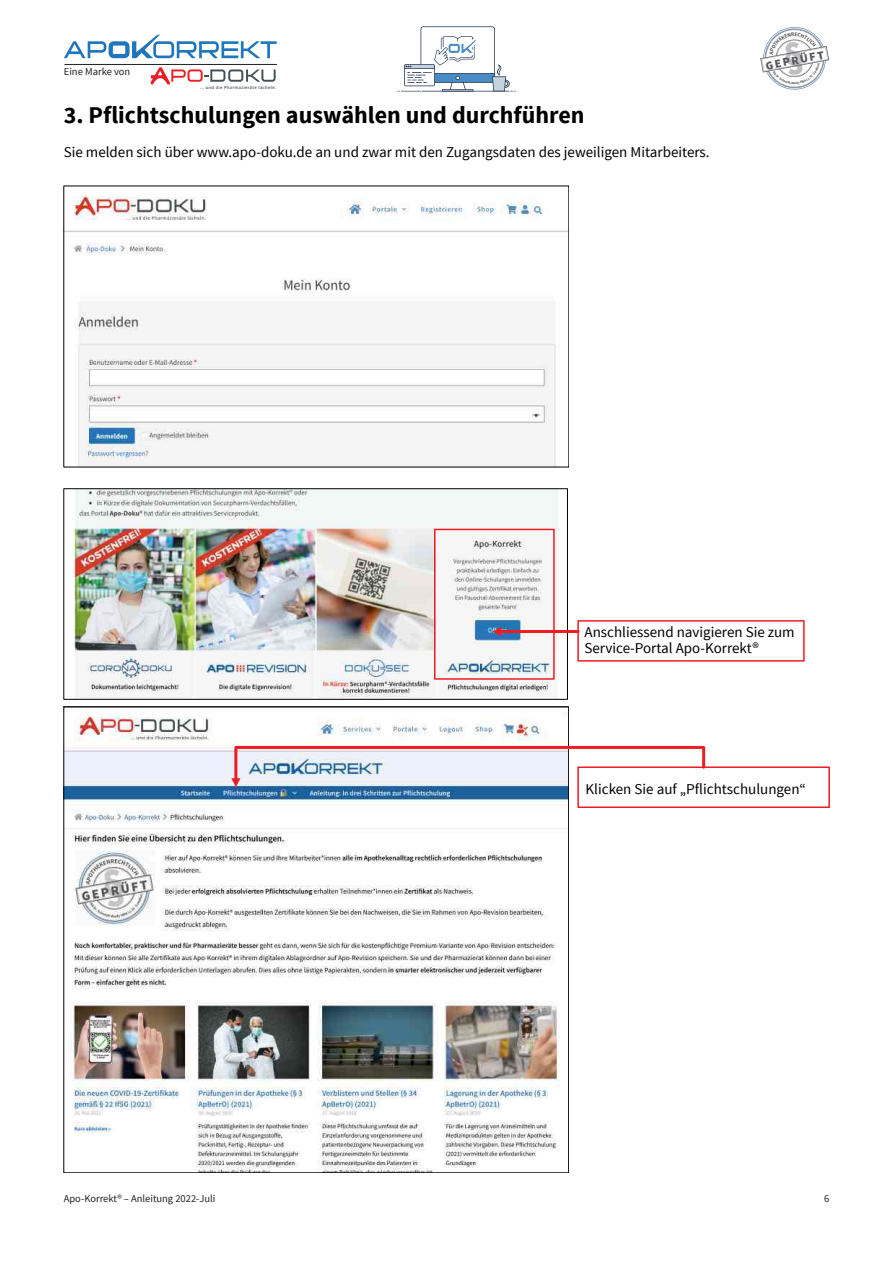
<style>
.page{position:relative;width:893px;height:1263px;background:#fff}
.page>*{position:absolute;margin:0;border:0;box-sizing:border-box;transform-origin:0 0}
.t1{font:700 24px "Source Sans Pro";color:#000}
.t2{font:15px/16.2px "Source Sans Pro";color:#000}
.t3{font:900 11.85px "Source Sans Pro";color:#56575b}
.t4{font:10.5px "Source Sans Pro";color:#231f20}
.t5{font:600 4.2px "Open Sans";letter-spacing:.06em;color:#425054}
</style>
<div class="page">
<img style="left:74px;top:491px;width:484px;height:206px">
<svg style="left:396px;top:26px;width:121px;height:66px"></svg>
<svg style="left:64px;top:34px;width:213px;height:24px"></svg>
<hr style="left:65px;top:64px;width:212px;height:1px;background:#231f20">
<svg style="left:151px;top:67px;width:125px;height:18px"></svg>
<img style="left:66px;top:713px;width:501px;height:458px">
<div style="left:434px;top:529px;width:121px;height:151px;border:2px solid #ee1d23"></div>
<div style="left:577px;top:620px;width:228px;height:42px;border:2px solid #ee1d23"></div>
<div style="left:577px;top:766px;width:253px;height:42px;border:2px solid #ee1d23"></div>
<svg style="left:231px;top:744px;width:476px;height:43px"></svg>
<svg style="left:492px;top:627px;width:9px;height:9px"></svg>
<hr style="left:500px;top:630px;width:78px;height:3px;background:#ee1d23">
<img style="left:66px;top:196px;width:501px;height:269px">
<svg style="left:760px;top:27px;width:69px;height:63px"></svg>
<p class="t4" style="left:64px;top:68px;width:68px">Eine Marke von</p>
<p class="t5" style="left:200px;top:86px;width:78px">... und die Pharmazieräte lächeln.</p>
<h1 class="t1" style="left:64px;top:105px;width:522px">3. Pflichtschulungen auswählen und durchführen</h1>
<p class="t2" style="left:64px;top:145px;width:647px">Sie melden sich über www.apo-doku.de an und zwar mit den Zugangsdaten des jeweiligen Mitarbeiters.</p>
<p class="t3" style="left:765px;top:61px;width:61px;rotate:-10deg">GEPRÜFT</p>
<p class="t2" style="left:584px;top:625px;width:212px">Anschliessend navigieren Sie zum<br>Service-Portal Apo-Korrekt®</p>
<p class="t2" style="left:586px;top:782px;width:222px">Klicken Sie auf „Pflichtschulungen“</p>
<p class="t4" style="left:64px;top:1194px;width:153px">Apo-Korrekt® – Anleitung 2022-Juli</p>
<p class="t4" style="left:824px;top:1194px;width:7px">6</p>
</div>
